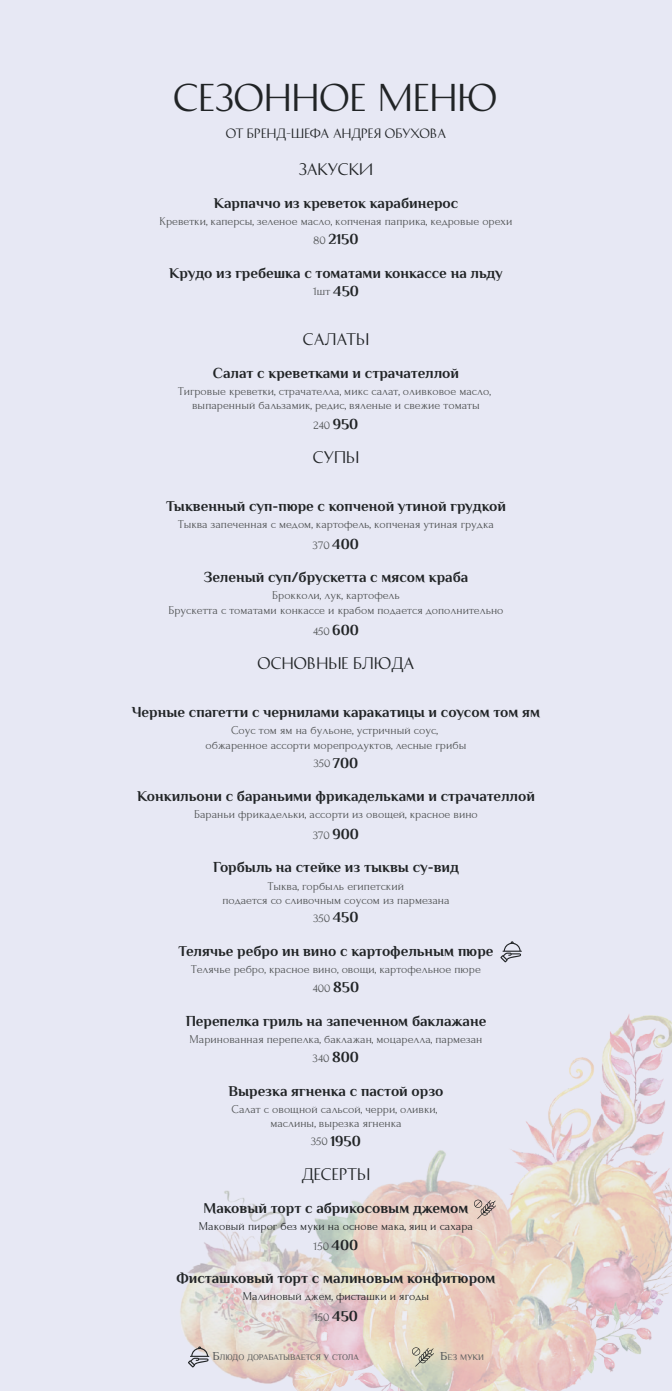
<style>
.page{position:relative;width:672px;height:1391px;background:#fff}
.page>*{position:absolute;margin:0;border:0;box-sizing:border-box;transform-origin:0 0}
.t1{font:34.5px "History Pro Two";color:#212426}
.t2{font:700 15px "Philosopher";color:#212426}
.t3{font:15px "History Pro Two";color:#212426}
.t4{font:12px/14.4px "Forum";color:#4e5152;text-align:center}
.t5{font:12px/19.4px "Forum";color:#212426;text-align:center}
.t6{font:12px "History Pro Two";color:#212426}
.t7{font:8.4px "Philosopher";color:#575a5b}
.s1{font-family:"Forum";font-weight:400;font-size:12px;color:#4e5152}
.s2{font-family:"Philosopher";font-weight:700;font-size:15px;color:#212426}
.s3{color:#4e5152}
.s4{font-family:"Philosopher";font-weight:700;font-size:15px}
.s5{font-size:12px}
</style>
<div class="page">
<div style="left:0;top:0;width:672px;height:1390px;background:#e7e8f4"></div>
<img style="left:180px;top:1014px;width:492px;height:376px">
<svg style="left:188px;top:1346px;width:21px;height:21px"></svg>
<svg style="left:500px;top:941px;width:22px;height:21px"></svg>
<svg style="left:411px;top:1346px;width:23px;height:20px"></svg>
<svg style="left:473px;top:1199px;width:23px;height:19px"></svg>
<h1 class="t1" style="left:173px;top:76px;width:326px">СЕЗОННОЕ МЕНЮ</h1>
<p class="t6" style="left:226px;top:126px;width:222px">ОТ БРЕНД-ШЕФА АНДРЕЯ ОБУХОВА</p>
<p class="t3" style="left:299px;top:160px;width:76px">ЗАКУСКИ</p>
<p class="t2" style="left:214px;top:193px;width:246px">Карпаччо из креветок карабинерос</p>
<p class="t4" style="left:159px;top:214px;width:355px">Креветки, каперсы, зеленое масло, копченая паприка, кедровые орехи</p>
<p class="t2" style="left:313px;top:229px;width:47px"><span class="s1">80</span> 2150</p>
<p class="t2" style="left:169px;top:263px;width:335px">Крудо из гребешка с томатами конкассе на льду</p>
<p class="t4" style="left:313px;top:284px;width:47px">1шт <span class="s2">450</span></p>
<p class="t3" style="left:303px;top:330px;width:68px">САЛАТЫ</p>
<p class="t2" style="left:213px;top:363px;width:247px">Салат с креветками и страчателлой</p>
<p class="t4" style="left:178px;top:384px;width:314px">Тигровые креветки, страчателла, микс салат, оливковое масло, выпаренный бальзамик, редис, вяленые и свежие томаты</p>
<p class="t3" style="left:313px;top:448px;width:48px">СУПЫ</p>
<p class="t4" style="left:314px;top:418px;width:46px">240 <span class="s2">950</span></p>
<p class="t2" style="left:166px;top:496px;width:341px">Тыквенный суп-пюре с копченой утиной грудкой</p>
<p class="t4" style="left:178px;top:517px;width:317px">Тыква запеченная с медом, картофель, копченая утиная грудка</p>
<p class="t4" style="left:313px;top:538px;width:48px">370 <span class="s2">400</span></p>
<p class="t2" style="left:204px;top:567px;width:266px">Зеленый суп/брускетта с мясом краба</p>
<p class="t4" style="left:168px;top:588px;width:336px">Брокколи, лук, картофель<br>Брускетта с томатами конкассе и крабом подается дополнительно</p>
<p class="t4" style="left:313px;top:623px;width:47px">450 <span class="s2">600</span></p>
<p class="t3" style="left:258px;top:654px;width:158px">ОСНОВНЫЕ БЛЮДА</p>
<p class="t2" style="left:132px;top:702px;width:410px">Черные спагетти с чернилами каракатицы и соусом том ям</p>
<p class="t4" style="left:205px;top:723px;width:262px">Соус том ям на бульоне, устричный соус, обжаренное ассорти морепродуктов, лесные грибы</p>
<p class="t4" style="left:314px;top:756px;width:46px">350 <span class="s2">700</span></p>
<p class="t2" style="left:137px;top:786px;width:399px">Конкильони с бараньими фрикадельками и страчателлой</p>
<p class="t4" style="left:194px;top:804px;width:285px;line-height:20.5px">Бараньи фрикадельки, ассорти из овощей, красное вино<br>370 <span class="s2">900</span></p>
<p class="t2" style="left:213px;top:857px;width:247px">Горбыль на стейке из тыквы су-вид</p>
<p class="t4" style="left:222px;top:878px;width:229px">Тыква, горбыль египетский<br>подается со сливочным соусом из пармезана</p>
<p class="t4" style="left:313px;top:911px;width:47px">350 <span class="s2">450</span></p>
<p class="t2" style="left:178px;top:941px;width:316px">Телячье ребро ин вино с картофельным пюре</p>
<p class="t4" style="left:313px;top:981px;width:48px">400 <span class="s2">850</span></p>
<p class="t4" style="left:191px;top:962px;width:291px">Телячье ребро, красное вино, овощи, картофельное пюре</p>
<p class="t2" style="left:186px;top:1010px;width:302px">Перепелка гриль на запеченном баклажане</p>
<p class="t4" style="left:190px;top:1029px;width:294px;line-height:19.2px">Маринованная перепелка, баклажан, моцарелла, пармезан<br>340 <span class="s2">800</span></p>
<p class="t2" style="left:228px;top:1080px;width:217px">Вырезка ягненка с пастой орзо</p>
<p class="t4" style="left:232px;top:1101px;width:207px">Салат с овощной сальсой, черри, оливки, маслины, вырезка ягненка</p>
<p class="t2" style="left:311px;top:1130px;width:51px"><span class="s1">350</span> 1950</p>
<p class="t3" style="left:302px;top:1165px;width:70px">ДЕСЕРТЫ</p>
<p class="t2" style="left:204px;top:1198px;width:266px">Маковый торт с абрикосовым джемом</p>
<p class="t5" style="left:199px;top:1216px;width:276px">Маковый пирог без муки на основе мака, яиц и сахара<br><span class="s3">150</span> <span class="s4">400</span></p>
<p class="t2" style="left:177px;top:1268px;width:320px">Фисташковый торт с малиновым конфитюром</p>
<p class="t5" style="left:243px;top:1286px;width:188px;line-height:20.1px">Малиновый джем, фисташки и ягоды<br><span class="s3">150</span> <span class="s4">450</span></p>
<p class="t7" style="left:213px;top:1351px;width:148px"><span class="s5">Б</span>ЛЮДО ДОРАБАТЫВАЕТСЯ У СТОЛА</p>
<p class="t7" style="left:440px;top:1351px;width:45px"><span class="s5">Б</span>ЕЗ МУКИ</p>
</div>
